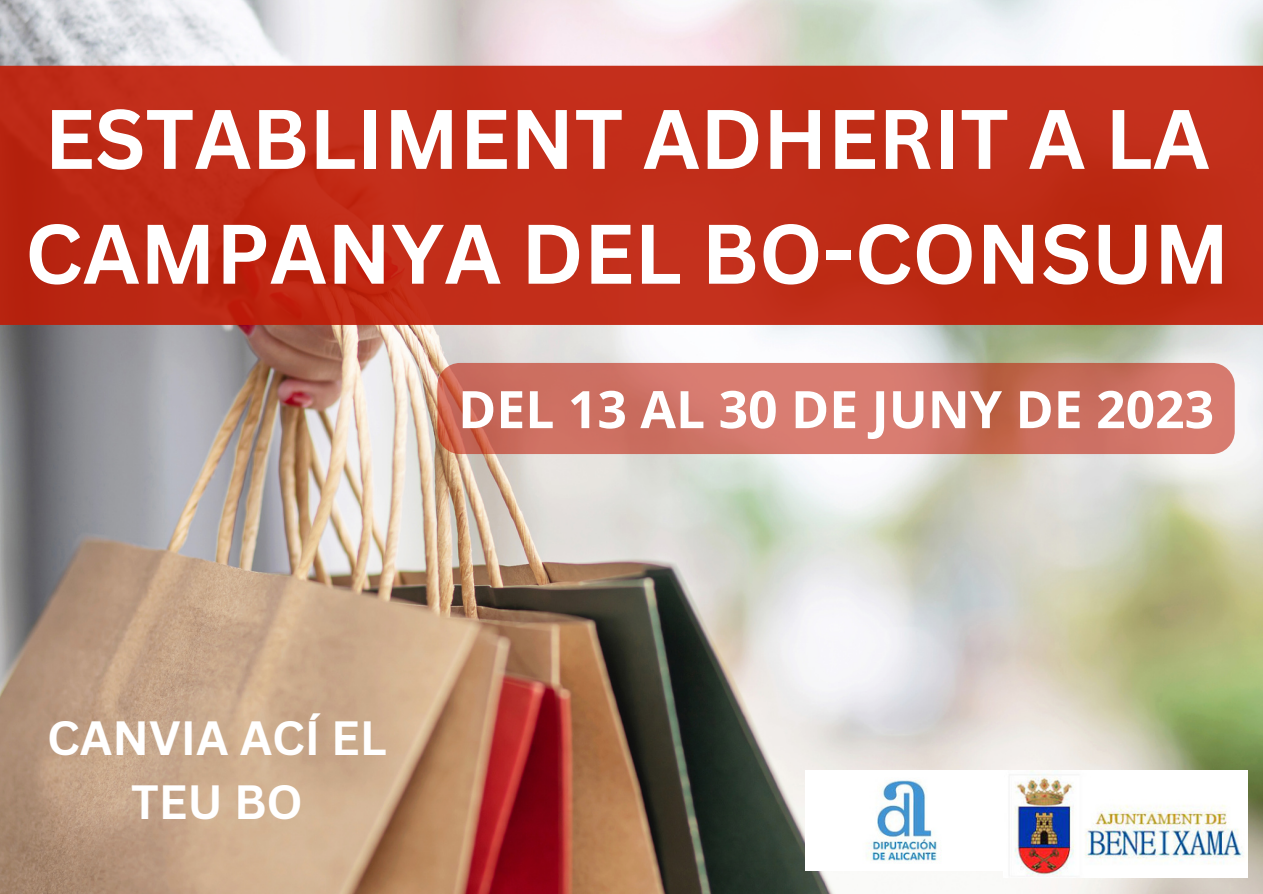
<style>
.page{position:relative;width:1263px;height:894px;background:#fff}
.page>*{position:absolute;margin:0;border:0;box-sizing:border-box;transform-origin:0 0}
.t1{font:700 82.35px/114.8px "Canva Sans";color:#fff}
.t2{font:700 51.75px "Open Sans";color:#fff}
.t3{font:700 46.8px "Canva Sans";color:#fff}
</style>
<div class="page">
<img style="left:0;top:0;width:1263px;height:892px">
<svg style="left:0;top:66px;width:1263px;height:259px;background:#bf2b17"></svg>
<div style="left:437px;top:363px;width:798px;height:91px;background:#bf1c06;border-radius:23px;opacity:.57"></div>
<img style="left:1004px;top:770px;width:244px;height:107px">
<img style="left:806px;top:770px;width:197px;height:100px">
<p class="t1" style="left:25px;top:79px;width:1206px">ESTABLIMENT ADHERIT A LA<br>CAMPANYA DEL BO-CONSUM</p>
<p class="t2" style="left:458px;top:373px;width:757px">DEL 13 AL 30 DE JUNY DE 2023</p>
<p class="t3" style="left:47px;top:704px;width:341px">CANVIA ACÍ EL</p>
<p class="t3" style="left:131px;top:769px;width:173px">TEU BO</p>
</div>
